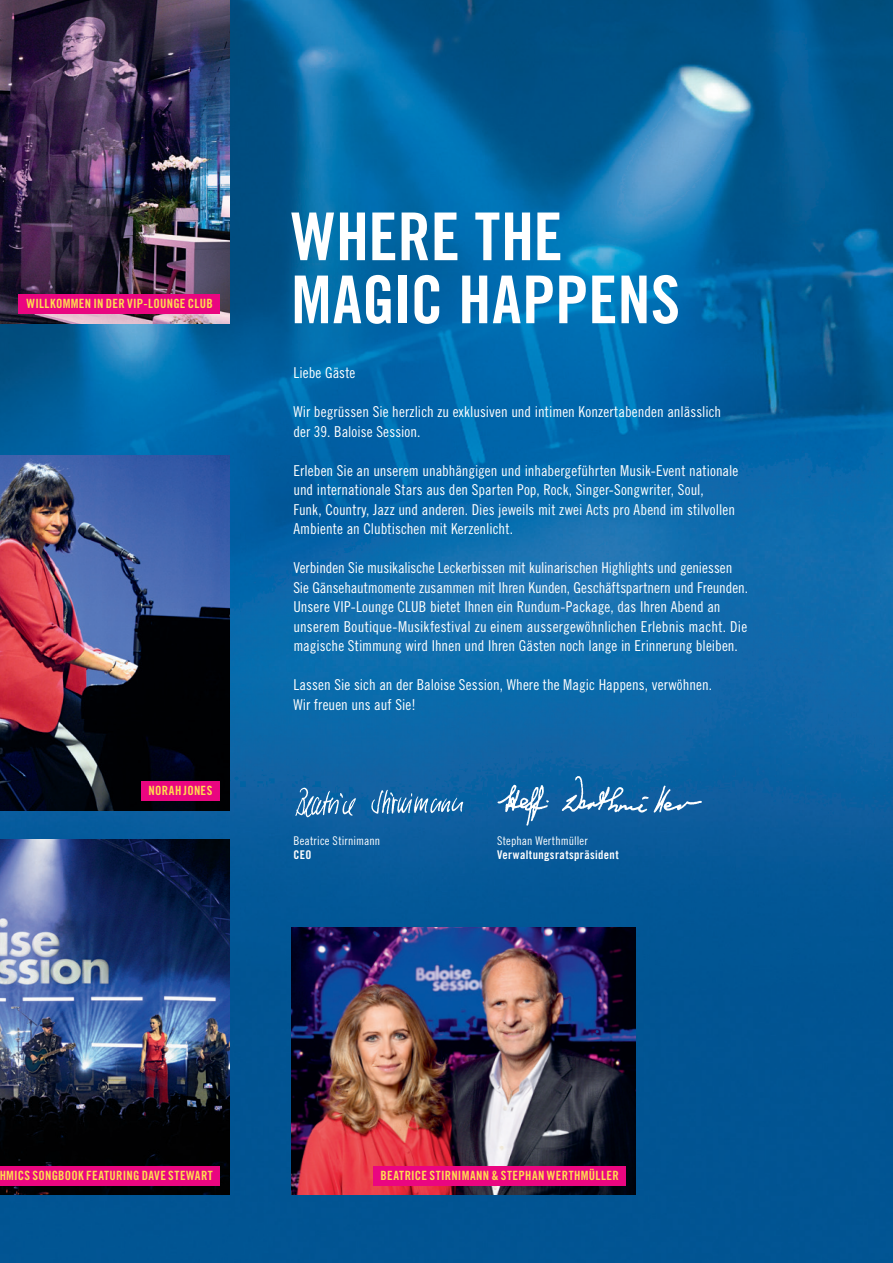
<style>
.page{position:relative;width:893px;height:1263px;background:#fff}
.page>*{position:absolute;margin:0;border:0;box-sizing:border-box;transform-origin:0 0}
.t1{font:66px/63px "Trade Gothic LT Bold Cond Twenty";color:#fff}
.t2{font:15px/19.5px "Trade Gothic LT Cond Eighteen";letter-spacing:.005em;color:#fff}
.t3{font:12.75px "Trade Gothic LT Bold Cond Twenty";letter-spacing:.025em;color:#ffdb50}
.t4{font:12px "Trade Gothic LT Cond Eighteen";letter-spacing:.015em;color:#fff}
.t5{font:12px "Trade Gothic LT Bold Cond Twenty";letter-spacing:.03em;color:#fff}
</style>
<div class="page">
<img style="left:0;top:0;width:893px;height:1263px">
<img style="left:0;top:455px;width:230px;height:355px">
<img style="left:0;top:840px;width:230px;height:355px">
<img style="left:291px;top:927px;width:345px;height:268px">
<img style="left:0;top:0;width:230px;height:323px">
<img style="left:291px;top:783px;width:174px;height:36px">
<img style="left:481px;top:767px;width:238px;height:67px">
<div style="left:142px;top:781px;width:78px;height:19px;background:#ea0680"></div>
<div style="left:0;top:1166px;width:220px;height:19px;background:#ea0680"></div>
<div style="left:373px;top:1166px;width:253px;height:19px;background:#ea0680"></div>
<div style="left:18px;top:294px;width:202px;height:19px;background:#ea0680"></div>
<p class="t3" style="left:26px;top:296px;width:188px">WILLKOMMEN IN DER VIP-LOUNGE CLUB</p>
<p class="t3" style="left:149px;top:783px;width:65px">NORAH JONES</p>
<h1 class="t1" style="left:291px;top:205px;width:390px">WHERE THE<br>MAGIC HAPPENS</h1>
<p class="t2" style="left:293px;top:363px;width:64px">Liebe Gäste</p>
<p class="t2" style="left:293px;top:402px;width:429px">Wir begrüssen Sie herzlich zu exklusiven und intimen Konzertabenden anlässlich der 39. Baloise Session.</p>
<p class="t2" style="left:293px;top:460px;width:446px">Erleben Sie an unserem unabhängigen und inhabergeführten Musik-Event nationale und internationale Stars aus den Sparten Pop, Rock, Singer-Songwriter, Soul,<br>Funk, Country, Jazz und anderen. Dies jeweils mit zwei Acts pro Abend im stilvollen Ambiente an Clubtischen mit Kerzenlicht.</p>
<p class="t2" style="left:293px;top:558px;width:456px">Verbinden Sie musikalische Leckerbissen mit kulinarischen Highlights und geniessen Sie Gänsehautmomente zusammen mit Ihren Kunden, Geschäftspartnern und Freunden.<br>Unsere VIP-Lounge CLUB bietet Ihnen ein Rundum-Package, das Ihren Abend an unserem Boutique-Musikfestival zu einem aussergewöhnlichen Erlebnis macht. Die magische Stimmung wird Ihnen und Ihren Gästen noch lange in Erinnerung bleiben.</p>
<p class="t2" style="left:293px;top:675px;width:420px">Lassen Sie sich an der Baloise Session, Where the Magic Happens, verwöhnen.<br>Wir freuen uns auf Sie!</p>
<p class="t4" style="left:293px;top:834px;width:88px">Beatrice Stirnimann</p>
<p class="t5" style="left:293px;top:847px;width:20px">CEO</p>
<p class="t4" style="left:497px;top:834px;width:92px">Stephan Werthmüller</p>
<p class="t5" style="left:497px;top:847px;width:123px">Verwaltungsratspräsident</p>
<p class="t3" style="left:-1px;top:1168px;width:215px">HMICS SONGBOOK FEATURING DAVE STEWART</p>
<p class="t3" style="left:380px;top:1168px;width:240px">BEATRICE STIRNIMANN &amp; STEPHAN WERTHMÜLLER</p>
</div>
